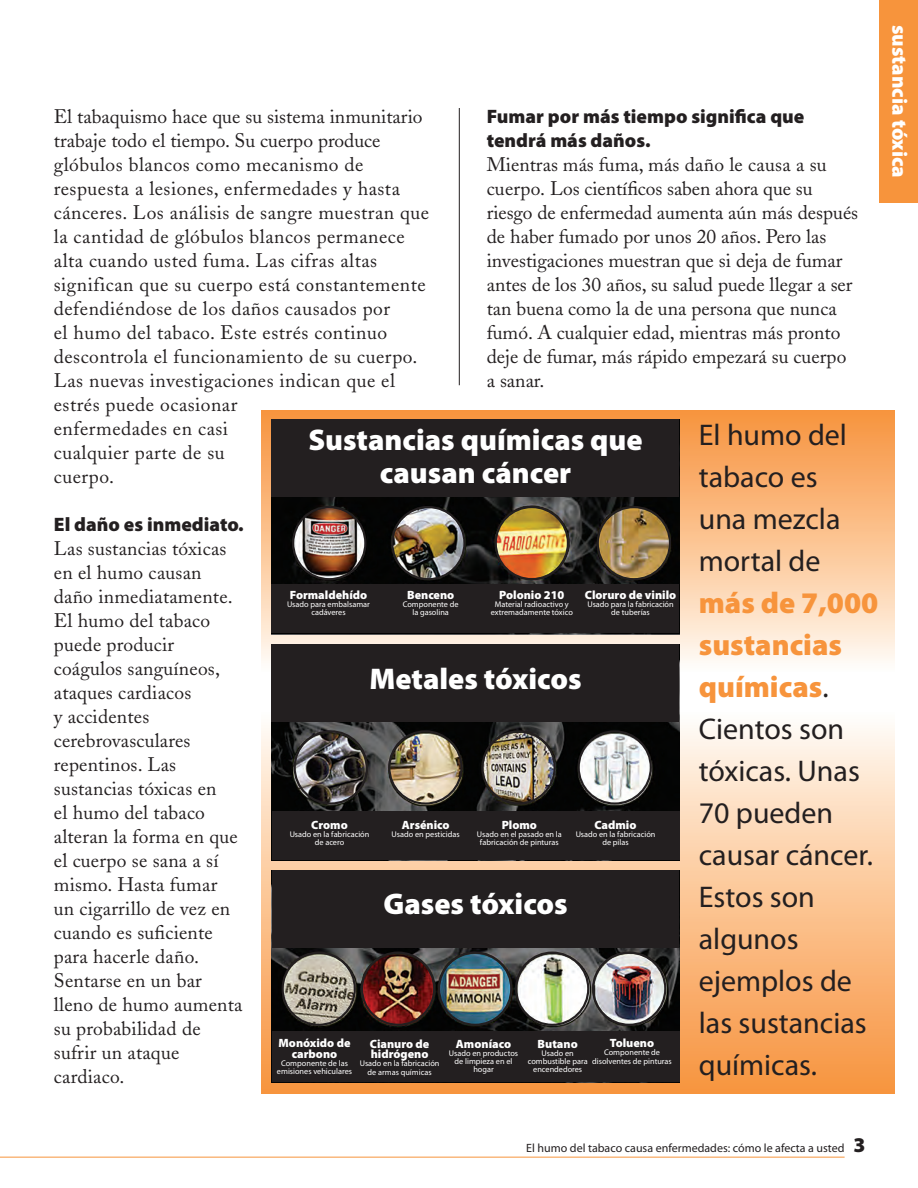
<style>
.page{position:relative;width:918px;height:1188px;background:#fff}
.page>*{position:absolute;margin:0;border:0;box-sizing:border-box;transform-origin:0 0}
.t1{font:30px/42px "Myriad Pro";color:#231f20}
.t2{font:900 30px/33px "Myriad Pro";color:#fff;text-align:center}
.t3{font:900 21px "Myriad Pro";color:#fff}
.t4{font:19.5px/24px "Adobe Caslon";letter-spacing:.01em;color:#231f20}
.t5{font:900 19.5px/24px "Myriad Pro";color:#231f20}
.t6{font:900 12px/10.5px "Myriad Pro";color:#fff;text-align:center}
.t7{font:12px "Myriad Pro";color:#231f20}
.t8{font:8.25px/8.2px "Myriad Pro";color:#fff;text-align:center}
.s1{font-weight:900;color:#f7943c}
.s2{font-weight:900;font-size:21px}
</style>
<div class="page">
<hr style="left:0;top:1157px;width:845px;height:1px;background:#f7943c">
<div style="left:879px;top:0;width:39px;height:203px;background:#f7943c"></div>
<div style="left:261px;top:688px;width:633px;height:406px;background:linear-gradient(to bottom,#feffff,#f28f38)"></div>
<div style="left:261px;top:411px;width:633px;height:277px;background:linear-gradient(to bottom,#f18e38,#fff)"></div>
<hr style="left:459px;top:108px;width:1px;height:277px;background:#231f20">
<img style="left:271px;top:497px;width:408px;height:138px">
<div style="left:292px;top:506px;width:74px;height:74px;border:2px solid #231f20;border-radius:50%"></div>
<div style="left:391px;top:506px;width:75px;height:74px;border:2px solid #231f20;border-radius:50%"></div>
<div style="left:495px;top:506px;width:74px;height:74px;border:2px solid #231f20;border-radius:50%"></div>
<div style="left:597px;top:506px;width:74px;height:74px;border:2px solid #231f20;border-radius:50%"></div>
<div style="left:271px;top:420px;width:408px;height:77px;background:#231f20"></div>
<div style="left:271px;top:584px;width:408px;height:49px;background:#231f20"></div>
<img style="left:272px;top:644px;width:408px;height:167px">
<div style="left:294px;top:730px;width:74px;height:75px;border:2px solid #231f20;border-radius:50%"></div>
<div style="left:388px;top:730px;width:75px;height:75px;border:2px solid #231f20;border-radius:50%"></div>
<div style="left:481px;top:730px;width:75px;height:75px;border:2px solid #231f20;border-radius:50%"></div>
<div style="left:578px;top:730px;width:74px;height:75px;border:2px solid #231f20;border-radius:50%"></div>
<div style="left:272px;top:644px;width:407px;height:78px;background:#231f20"></div>
<div style="left:272px;top:811px;width:408px;height:49px;background:#231f20"></div>
<img style="left:272px;top:870px;width:408px;height:161px">
<div style="left:361px;top:952px;width:74px;height:74px;border:2px solid #231f20;border-radius:50%"></div>
<div style="left:438px;top:952px;width:74px;height:74px;border:2px solid #231f20;border-radius:50%"></div>
<div style="left:515px;top:952px;width:74px;height:74px;border:2px solid #231f20;border-radius:50%"></div>
<div style="left:592px;top:952px;width:74px;height:74px;border:2px solid #231f20;border-radius:50%"></div>
<div style="left:282px;top:952px;width:74px;height:74px;border:2px solid #231f20;border-radius:50%"></div>
<div style="left:272px;top:870px;width:407px;height:77px;background:#231f20"></div>
<div style="left:272px;top:1031px;width:408px;height:51px;background:#231f20"></div>
<h2 class="t5" style="left:487px;top:103px;width:319px">Fumar por más tiempo significa que tendrá más daños.</h2>
<p class="t4" style="left:487px;top:152px;width:373px">Mientras más fuma, más daño le causa a su cuerpo. Los científicos saben ahora que su riesgo de enfermedad aumenta aún más después de haber fumado por unos 20 años. Pero las investigaciones muestran que si deja de fumar antes de los 30 años, su salud puede llegar a ser tan buena como la de una persona que nunca fumó. A cualquier edad, mientras más pronto deje de fumar, más rápido empezará su cuerpo a sanar.</p>
<h3 class="t1" style="left:699px;top:414px;width:181px">El humo del tabaco es<br>una mezcla mortal de <span class="s1">más de 7,000 sustancias químicas</span>.<br>Cientos son tóxicas. Unas<br>70 pueden causar cáncer.<br>Estos son algunos ejemplos de las sustancias químicas.</h3>
<p class="t4" style="left:54px;top:105px;width:377px">El tabaquismo hace que su sistema inmunitario trabaje todo el tiempo. Su cuerpo produce glóbulos blancos como mecanismo de respuesta a lesiones, enfermedades y hasta cánceres. Los análisis de sangre muestran que la cantidad de glóbulos blancos permanece alta cuando usted fuma. Las cifras altas significan que su cuerpo está constantemente defendiéndose de los daños causados por<br>el humo del tabaco. Este estrés continuo descontrola el funcionamiento de su cuerpo.<br>Las nuevas investigaciones indican que el</p>
<p class="t4" style="left:54px;top:393px;width:185px">estrés puede ocasionar enfermedades en casi cualquier parte de su cuerpo.</p>
<h2 class="t5" style="left:54px;top:512px;width:191px">El daño es inmediato.</h2>
<p class="t4" style="left:54px;top:537px;width:190px">Las sustancias tóxicas en el humo causan daño inmediatamente.<br>El humo del tabaco puede producir coágulos sanguíneos, ataques cardiacos<br>y accidentes cerebrovasculares repentinos. Las sustancias tóxicas en<br>el humo del tabaco alteran la forma en que el cuerpo se sana a sí mismo. Hasta fumar un cigarrillo de vez en cuando es suficiente para hacerle daño.<br>Sentarse en un bar lleno de humo aumenta su probabilidad de sufrir un ataque cardiaco.</p>
<p class="t2" style="left:308px;top:422px;width:336px">Sustancias químicas que causan cáncer</p>
<p class="t6" style="left:499px;top:589px;width:67px">Polonio 210</p>
<p class="t8" style="left:491px;top:600px;width:84px">Material radioactivo y extremadamente tóxico</p>
<p class="t6" style="left:585px;top:589px;width:93px">Cloruro de vinilo</p>
<p class="t8" style="left:587px;top:600px;width:88px">Usado para la fabricación de tuberías</p>
<p class="t6" style="left:290px;top:589px;width:79px">Formaldehído</p>
<p class="t8" style="left:287px;top:600px;width:84px">Usado para embalsamar cadáveres</p>
<p class="t6" style="left:407px;top:589px;width:49px">Benceno</p>
<p class="t8" style="left:403px;top:600px;width:57px">Componente de la gasolina</p>
<p class="t2" style="left:370px;top:662px;width:214px">Metales tóxicos</p>
<p class="t6" style="left:402px;top:819px;width:49px">Arsénico</p>
<p class="t8" style="left:392px;top:830px;width:70px">Usado en pesticidas</p>
<p class="t6" style="left:595px;top:819px;width:43px">Cadmio</p>
<p class="t8" style="left:576px;top:830px;width:81px">Usado en la fabricación de pilas</p>
<p class="t6" style="left:502px;top:819px;width:37px">Plomo</p>
<p class="t8" style="left:477px;top:830px;width:86px">Usado en el pasado en la fabricación de pinturas</p>
<p class="t6" style="left:311px;top:819px;width:38px">Cromo</p>
<p class="t8" style="left:290px;top:830px;width:81px">Usado en la fabricación de acero</p>
<p class="t2" style="left:383px;top:886px;width:186px">Gases tóxicos</p>
<p class="t6" style="left:279px;top:1037px;width:73px">Monóxido de carbono</p>
<p class="t8" style="left:277px;top:1059px;width:77px">Componente de las emisiones vehiculares</p>
<p class="t6" style="left:610px;top:1037px;width:46px">Tolueno</p>
<p class="t8" style="left:592px;top:1048px;width:81px">Componente de disolventes de pinturas</p>
<p class="t6" style="left:370px;top:1038px;width:61px;text-align:left">Cianuro de hidrógeno</p>
<p class="t8" style="left:360px;top:1059px;width:81px">Usado en la fabricación de armas químicas</p>
<p class="t6" style="left:456px;top:1038px;width:57px">Amoníaco</p>
<p class="t8" style="left:449px;top:1049px;width:71px">Usado en productos de limpieza en el hogar</p>
<p class="t6" style="left:538px;top:1038px;width:42px">Butano</p>
<p class="t8" style="left:528px;top:1049px;width:62px">Usado en combustible para encendedores</p>
<p class="t3" style="left:914px;top:25px;width:155px;rotate:90deg">sustancia tóxica</p>
<p class="t7" style="left:526px;top:1141px;width:341px">El humo del tabaco causa enfermedades: cómo le afecta a usted <span class="s2">3</span></p>
</div>
